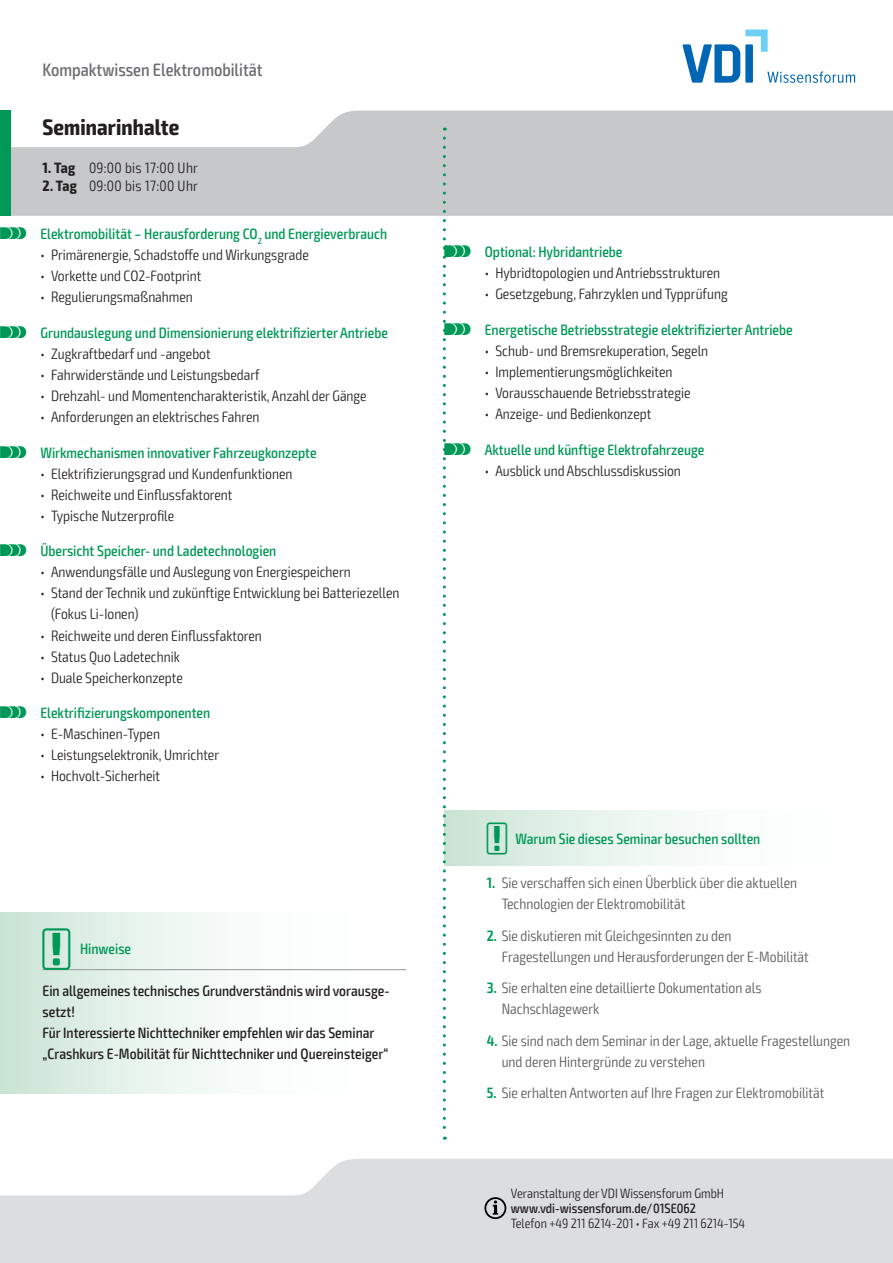
<style>
.page{position:relative;width:893px;height:1263px;background:#fff}
.page>*{position:absolute;margin:0;border:0;box-sizing:border-box;transform-origin:0 0}
.t1{font:700 condensed 22.5px "Exo 2";letter-spacing:.005em;color:#231f20}
.t2{font:500 condensed 18px "Exo 2";color:#6c6d70}
.t3{font:300 condensed 15px/21px "Exo 2";color:#231f20}
.t4{font:500 condensed 15px "Exo 2";color:#009856}
.t5{font:300 condensed 15px/21px "Exo 2";color:#57585a}
.t6{font:500 condensed 15px/21px "Exo 2";color:#231f20}
.t7{font:300 condensed 15px "Exo 2";letter-spacing:.02em;color:#231f20}
.t8{font:300 condensed 13.5px "Exo 2";color:#231f20}
.t9{font:500 condensed 13.5px "Exo 2";color:#231f20}
.s1{font-weight:700}
.s2{font-family:"VDI Iconset S4 A Regular";font-weight:400;font-stretch:normal}
.s3{font-family:"VDI Iconset S4 A Regular";font-weight:400;font-stretch:normal;font-size:19.5px}
.s4{font-weight:600;color:#009856}
</style>
<div class="page">
<svg style="left:0;top:1159px;width:893px;height:104px;background:#e0e1e3"></svg>
<svg style="left:11px;top:111px;width:882px;height:105px;background:#cdced0"></svg>
<div style="left:0;top:111px;width:11px;height:105px;background:#009856"></div>
<svg style="left:484px;top:1197px;width:22px;height:22px"></svg>
<svg style="left:682px;top:30px;width:173px;height:53px"></svg>
<div style="left:444px;top:810px;width:406px;height:55px;background:linear-gradient(to right,#d0e7da,#fff)"></div>
<div style="left:0;top:912px;width:406px;height:181px;background:linear-gradient(to right,#d2e8db,#fff)"></div>
<div style="left:0;top:912px;width:406px;height:59px;background:linear-gradient(to right,#d2e8db,#fff)"></div>
<hr style="left:43px;top:969px;width:363px;height:1px;background:#939598">
<svg style="left:443px;top:138px;width:3px;height:1002px"></svg>
<p class="t2" style="left:43px;top:59px;width:222px">Kompaktwissen Elektromobilität</p>
<h1 class="t1" style="left:43px;top:113px;width:138px">Seminarinhalte</h1>
<p class="t7" style="left:43px;top:159px;width:157px"><span class="s1">1. Tag</span> 09:00 bis 17:00 Uhr</p>
<p class="t7" style="left:43px;top:177px;width:157px"><span class="s1">2. Tag</span> 09:00 bis 17:00 Uhr</p>
<p class="t4" style="left:0;top:225px;width:389px"><span class="s2">S</span> Elektromobilität – Herausforderung CO<sub>2</sub> und Energieverbrauch</p>
<p class="t3" style="left:40px;top:244px;width:270px">• Primärenergie, Schadstoffe und Wirkungsgrade</p>
<p class="t3" style="left:40px;top:265px;width:163px">• Vorkette und CO2-Footprint</p>
<p class="t3" style="left:40px;top:286px;width:154px">• Regulierungsmaßnahmen</p>
<p class="t4" style="left:0;top:324px;width:389px"><span class="s2">S</span> Grundauslegung und Dimensionierung elektrifizierter Antriebe</p>
<p class="t3" style="left:40px;top:343px;width:172px">• Zugkraftbedarf und -angebot</p>
<p class="t3" style="left:40px;top:364px;width:221px">• Fahrwiderstände und Leistungsbedarf</p>
<p class="t3" style="left:40px;top:385px;width:328px">• Drehzahl- und Momentencharakteristik, Anzahl der Gänge</p>
<p class="t3" style="left:40px;top:406px;width:221px">• Anforderungen an elektrisches Fahren</p>
<p class="t4" style="left:0;top:443px;width:318px"><span class="s2">S</span> Wirkmechanismen innovativer Fahrzeugkonzepte</p>
<p class="t3" style="left:40px;top:463px;width:254px">• Elektrifizierungsgrad und Kundenfunktionen</p>
<p class="t3" style="left:40px;top:484px;width:194px">• Reichweite und Einflussfaktorent</p>
<p class="t3" style="left:40px;top:505px;width:135px">• Typische Nutzerprofile</p>
<p class="t4" style="left:0;top:542px;width:278px"><span class="s2">S</span> Übersicht Speicher- und Ladetechnologien</p>
<p class="t3" style="left:40px;top:562px;width:312px">• Anwendungsfälle und Auslegung von Energiespeichern</p>
<p class="t3" style="left:51px;top:583px;width:350px;text-indent:-11px">• Stand der Technik und zukünftige Entwicklung bei Batteriezellen (Fokus Li-Ionen)</p>
<p class="t3" style="left:40px;top:625px;width:223px">• Reichweite und deren Einflussfaktoren</p>
<p class="t3" style="left:40px;top:646px;width:141px">• Status Quo Ladetechnik</p>
<p class="t3" style="left:40px;top:667px;width:144px">• Duale Speicherkonzepte</p>
<p class="t4" style="left:0;top:704px;width:212px"><span class="s2">S</span> Elektrifizierungskomponenten</p>
<p class="t3" style="left:40px;top:724px;width:121px">• E-Maschinen-Typen</p>
<p class="t3" style="left:40px;top:745px;width:180px">• Leistungselektronik, Umrichter</p>
<p class="t3" style="left:40px;top:766px;width:121px">• Hochvolt-Sicherheit</p>
<p class="t4" style="left:43px;top:940px;width:90px"><span class="s3">!</span> Hinweise</p>
<p class="t6" style="left:43px;top:981px;width:349px">Ein allgemeines technisches Grundverständnis wird vorausge&shy;setzt!<br>Für Interessierte Nichttechniker empfehlen wir das Seminar „Crashkurs E-Mobilität für Nichttechniker und Quereinsteiger“</p>
<p class="t4" style="left:444px;top:243px;width:180px"><span class="s2">S</span> Optional: Hybridantriebe</p>
<p class="t3" style="left:485px;top:262px;width:237px">• Hybridtopologien und Antriebsstrukturen</p>
<p class="t3" style="left:485px;top:283px;width:244px">• Gesetzgebung, Fahrzyklen und Typprüfung</p>
<p class="t4" style="left:444px;top:321px;width:350px"><span class="s2">S</span> Energetische Betriebsstrategie elektrifizierter Antriebe</p>
<p class="t3" style="left:485px;top:340px;width:225px">• Schub- und Bremsrekuperation, Segeln</p>
<p class="t3" style="left:485px;top:361px;width:189px">• Implementierungsmöglichkeiten</p>
<p class="t3" style="left:485px;top:382px;width:207px">• Vorausschauende Betriebsstrategie</p>
<p class="t3" style="left:485px;top:403px;width:168px">• Anzeige- und Bedienkonzept</p>
<p class="t4" style="left:444px;top:440px;width:262px"><span class="s2">S</span> Aktuelle und künftige Elektrofahrzeuge</p>
<p class="t3" style="left:485px;top:460px;width:198px">• Ausblick und Abschlussdiskussion</p>
<p class="t4" style="left:487px;top:830px;width:275px"><span class="s2">!</span> Warum Sie dieses Seminar besuchen sollten</p>
<p class="t5" style="left:502px;top:873px;width:297px;text-indent:-15px"><span class="s4">1.</span> Sie verschaffen sich einen Überblick über die aktuellen<br>Technologien der Elektromobilität</p>
<p class="t5" style="left:502px;top:925px;width:309px;text-indent:-15px"><span class="s4">2.</span> Sie diskutieren mit Gleichgesinnten zu den<br>Fragestellungen und Herausforderungen der E-Mobilität</p>
<p class="t5" style="left:502px;top:978px;width:261px;text-indent:-15px"><span class="s4">3.</span> Sie erhalten eine detaillierte Dokumentation als<br>Nachschlagewerk</p>
<p class="t5" style="left:502px;top:1030px;width:350px;text-indent:-15px"><span class="s4">4.</span> Sie sind nach dem Seminar in der Lage, aktuelle Fragestellungen und deren Hintergründe zu verstehen</p>
<p class="t5" style="left:487px;top:1083px;width:339px"><span class="s4">5.</span> Sie erhalten Antworten auf Ihre Fragen zur Elektromobilität</p>
<p class="t8" style="left:511px;top:1185px;width:215px">Veranstaltung der VDI Wissensforum GmbH</p>
<p class="t9" style="left:511px;top:1200px;width:187px">www.vdi-wissensforum.de/01SE062</p>
<p class="t8" style="left:511px;top:1215px;width:236px">Telefon +49 211 6214-201 • Fax +49 211 6214-154</p>
</div>
